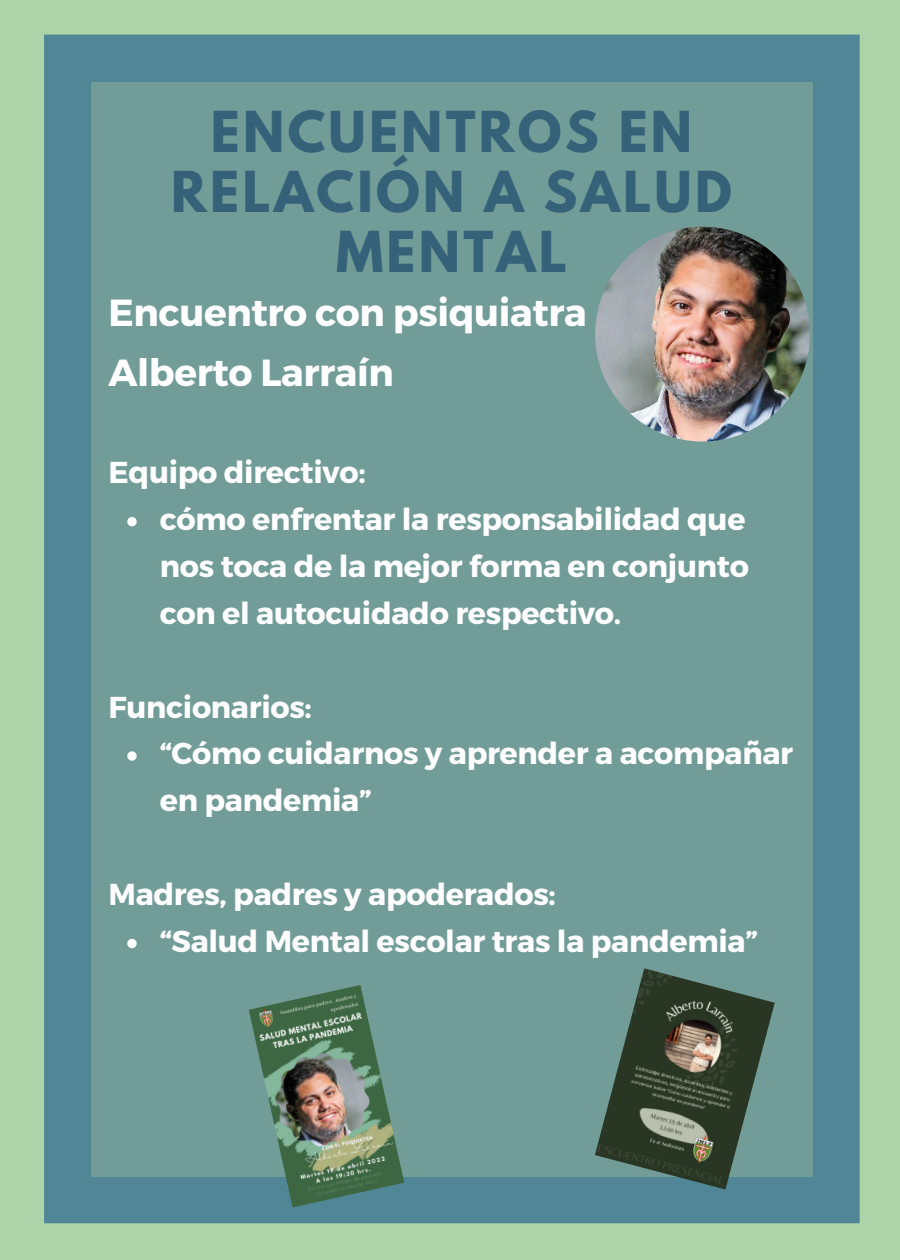
<style>
.page{position:relative;width:900px;height:1260px;background:#add4a9}
.page>*{position:absolute;margin:0;border:0;box-sizing:border-box;transform-origin:0 0}
.t1{font:700 50px/60px "League Spartan";letter-spacing:.065em;color:#356279;text-align:center}
.t2{font:700 37.75px "Montserrat";letter-spacing:-.01em;color:#fff}
.t3{font:700 30.25px/47px "Montserrat";letter-spacing:-.01em;color:#fff;text-align:justify}
</style>
<div class="page">
<div style="left:44px;top:35px;width:816px;height:1188px;background:#508696"></div>
<div style="left:91px;top:82px;width:722px;height:1095px;background:#729c98"></div>
<svg style="left:127px;top:517px;width:10px;height:9px"></svg>
<svg style="left:127px;top:751px;width:10px;height:10px"></svg>
<svg style="left:127px;top:939px;width:10px;height:9px"></svg>
<img style="left:595px;top:227px;width:215px;height:215px;border-radius:50%">
<img style="left:249px;top:985px;width:155px;height:222px">
<img style="left:595px;top:968px;width:180px;height:222px">
<p class="t1" style="left:171px;top:108px;width:562px">ENCUENTROS EN<br>RELACIÓN A SALUD<br>MENTAL</p>
<p class="t2" style="left:109px;top:288px;width:480px">Encuentro con psiquiatra</p>
<p class="t2" style="left:109px;top:348px;width:287px">Alberto Larraín</p>
<p class="t3" style="left:109px;top:447px;width:259px">Equipo directivo:</p>
<p class="t3" style="left:160px;top:494px;width:591px">cómo enfrentar la responsabilidad que nos toca de la mejor forma en conjunto con el autocuidado respectivo.</p>
<p class="t3" style="left:109px;top:682px;width:205px">Funcionarios:</p>
<p class="t3" style="left:160px;top:729px;width:635px">“Cómo cuidarnos y aprender a acompañar en pandemia”</p>
<p class="t3" style="left:109px;top:869px;width:449px">Madres, padres y apoderados:</p>
<p class="t3" style="left:160px;top:916px;width:599px">“Salud Mental escolar tras la pandemia”</p>
</div>
